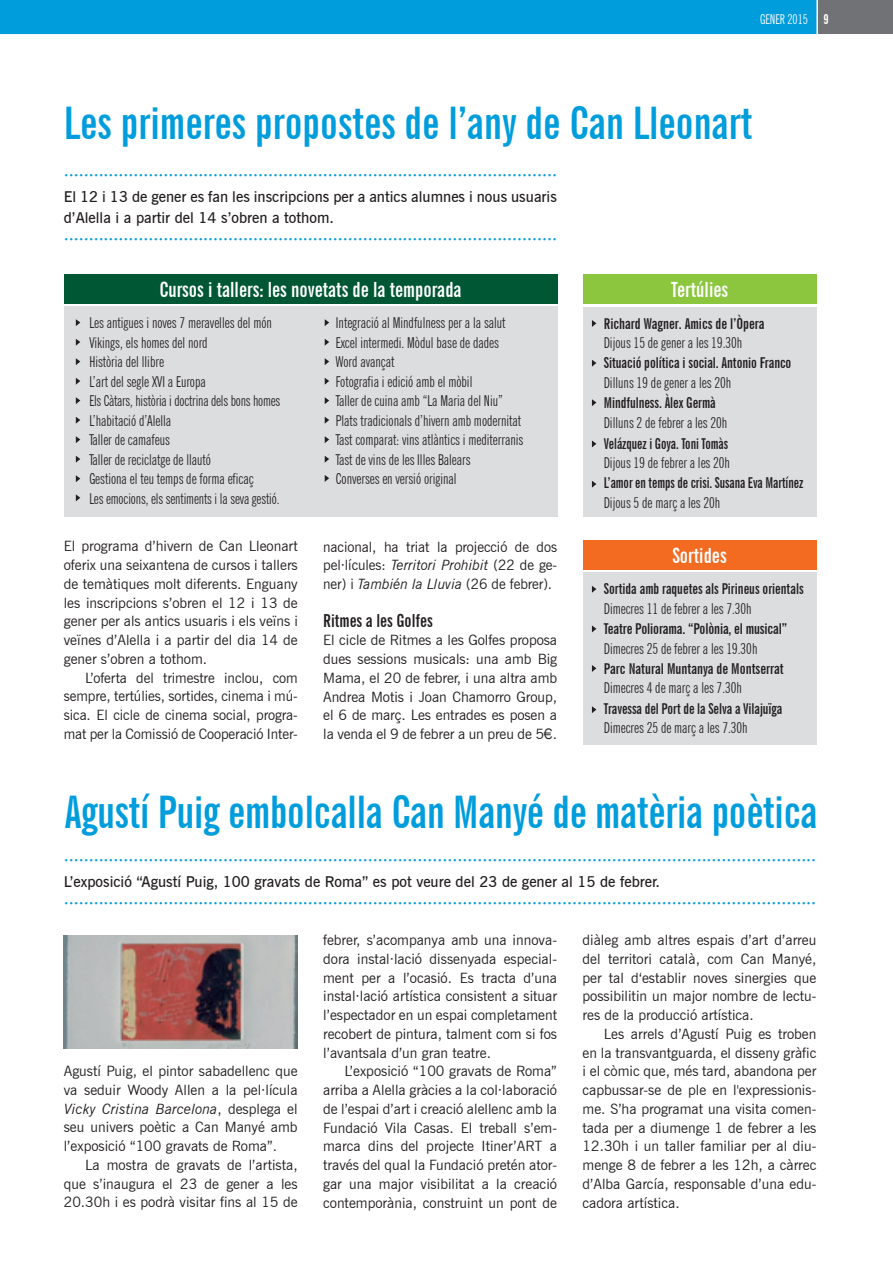
<style>
.page{position:relative;width:893px;height:1263px;background:#fff}
.page>*{position:absolute;margin:0;border:0;box-sizing:border-box;transform-origin:0 0}
.t1{font:700 extra-condensed 45px "News Gothic BT";letter-spacing:-.005em;color:#009ddc}
.t2{font:700 extra-condensed 21px "News Gothic BT";color:#fff}
.t3{font:700 extra-condensed 18px "News Gothic BT";color:#231f20}
.t4{font:600 16.5px "News Gothic BT";color:#009ddc}
.t5{font:extra-condensed 15px/19.5px "News Gothic BT";color:#231f20}
.t6{font:700 extra-condensed 15px "News Gothic BT";letter-spacing:-.005em;color:#231f20}
.t7{font:600 15px/21px "News Gothic BT";color:#231f20}
.t8{font:700 extra-condensed 15px "News Gothic BT";letter-spacing:-.005em;color:#231f20;scale:.92 1}
.t9{font:700 extra-condensed 15px "News Gothic BT";letter-spacing:-.005em;color:#231f20;scale:.96 1}
.t10{font:14.25px/18.8px "News Gothic BT";color:#231f20;text-align:justify}
.t11{font:extra-condensed 13.5px "News Gothic BT";color:#fff}
.s1{font-weight:700}
.s2{font-style:italic}
.s3{font-family:"News Gothic"}
</style>
<div class="page">
<div style="left:818px;top:0;width:75px;height:34px;background:#717275"></div>
<img style="left:64px;top:935px;width:234px;height:113px">
<div style="left:0;top:0;width:816px;height:34px;background:#009ddc"></div>
<div style="left:583px;top:274px;width:234px;height:30px;background:#8bc63e"></div>
<div style="left:583px;top:307px;width:234px;height:209px;background:#dcdddf"></div>
<svg style="left:592px;top:481px;width:4px;height:7px"></svg>
<svg style="left:592px;top:320px;width:4px;height:7px"></svg>
<svg style="left:592px;top:399px;width:4px;height:7px"></svg>
<svg style="left:592px;top:360px;width:4px;height:7px"></svg>
<svg style="left:592px;top:440px;width:4px;height:7px"></svg>
<div style="left:583px;top:540px;width:233px;height:30px;background:#f36a21"></div>
<div style="left:583px;top:573px;width:233px;height:172px;background:#dcdddf"></div>
<svg style="left:592px;top:586px;width:4px;height:7px"></svg>
<svg style="left:592px;top:665px;width:4px;height:7px"></svg>
<svg style="left:592px;top:625px;width:4px;height:7px"></svg>
<svg style="left:592px;top:706px;width:4px;height:7px"></svg>
<div style="left:64px;top:307px;width:493px;height:210px;background:#dcdddf"></div>
<div style="left:64px;top:274px;width:493px;height:30px;background:#005733"></div>
<svg style="left:325px;top:475px;width:4px;height:7px"></svg>
<svg style="left:325px;top:319px;width:4px;height:7px"></svg>
<svg style="left:325px;top:397px;width:4px;height:7px"></svg>
<svg style="left:325px;top:358px;width:4px;height:7px"></svg>
<svg style="left:325px;top:436px;width:4px;height:7px"></svg>
<svg style="left:325px;top:339px;width:4px;height:7px"></svg>
<svg style="left:325px;top:417px;width:4px;height:7px"></svg>
<svg style="left:325px;top:378px;width:4px;height:7px"></svg>
<svg style="left:325px;top:456px;width:4px;height:7px"></svg>
<svg style="left:76px;top:494px;width:4px;height:7px"></svg>
<svg style="left:76px;top:475px;width:4px;height:7px"></svg>
<svg style="left:76px;top:319px;width:4px;height:7px"></svg>
<svg style="left:76px;top:397px;width:4px;height:7px"></svg>
<svg style="left:76px;top:358px;width:4px;height:7px"></svg>
<svg style="left:76px;top:436px;width:4px;height:7px"></svg>
<svg style="left:76px;top:339px;width:4px;height:7px"></svg>
<svg style="left:76px;top:417px;width:4px;height:7px"></svg>
<svg style="left:76px;top:378px;width:4px;height:7px"></svg>
<svg style="left:76px;top:456px;width:4px;height:7px"></svg>
<p class="t11" style="left:760px;top:11px;width:70px">GENER 2015 <span class="s1">9</span></p>
<h1 class="t1" style="left:64px;top:96px;width:690px">Les primeres propostes de l’any de Can Lleonart</h1>
<p class="t4" style="left:64px;top:165px;width:495px">···································································································</p>
<p class="t7" style="left:64px;top:186px;width:495px">El 12 i 13 de gener es fan les inscripcions per a antics alumnes i nous usuaris d’Alella i a partir del 14 s’obren a tothom.</p>
<p class="t4" style="left:64px;top:229px;width:495px">···································································································</p>
<h2 class="t2" style="left:159px;top:277px;width:304px">Cursos i tallers: les novetats de la temporada</h2>
<p class="t5" style="left:89px;top:313px;width:192px">Les antigues i noves 7 meravelles del món<br>Vikings, els homes del nord<br>Història del llibre<br>L’art del segle XVI a Europa<br>Els Càtars, història i doctrina dels bons homes<br>L’habitació d’Alella<br>Taller de camafeus<br>Taller de reciclatge de llautó<br>Gestiona el teu temps de forma eficaç<br>Les emocions, els sentiments i la seva gestió.</p>
<p class="t5" style="left:336px;top:313px;width:189px">Integració al Mindfulness per a la salut Excel intermedi. Mòdul base de dades Word avançat<br>Fotografia i edició amb el mòbil<br>Taller de cuina amb “La Maria del Niu” Plats tradicionals d’hivern amb modernitat Tast comparat: vins atlàntics i mediterranis Tast de vins de les Illes Balears<br>Converses en versió original</p>
<p class="t10" style="left:64px;top:537px;width:236px">El programa d’hivern de Can Lleonart oferix una seixantena de cursos i tallers de temàtiques molt diferents. Enguany les inscripcions s’obren el 12 i 13 de gener per als antics usuaris i els veïns i veïnes d’Alella i a partir del dia 14 de gener s’obren a tothom.</p>
<p class="t10" style="left:64px;top:668px;width:236px;text-indent:21px">L’oferta del trimestre inclou, com sempre, tertúlies, sortides, cinema i mú&shy;sica. El cicle de cinema social, progra&shy;mat per la Comissió de Cooperació Inter-</p>
<p class="t10" style="left:323px;top:537px;width:235px">nacional, ha triat la projecció de dos pel·lícules: <span class="s2">Territori Prohibit</span> (22 de ge&shy;ner) i <span class="s2">También la Lluvia</span> (26 de febrer).</p>
<p class="t3" style="left:323px;top:609px;width:111px">Ritmes a les Golfes</p>
<p class="t10" style="left:323px;top:631px;width:235px">El cicle de Ritmes a les Golfes proposa dues sessions musicals: una amb Big Mama, el 20 de febrer, i una altra amb Andrea Motis i Joan Chamorro Group, el 6 de març. Les entrades es posen a la venda el 9 de febrer a un preu de 5<span class="s3">€</span>.</p>
<h2 class="t2" style="left:671px;top:277px;width:59px">Tertúlies</h2>
<p class="t6" style="left:604px;top:314px;width:162px">Richard Wagner. Amics de l’Òpera</p>
<p class="t5" style="left:604px;top:333px;width:140px">Dijous 15 de gener a les 19.30h</p>
<p class="t6" style="left:604px;top:354px;width:189px">Situació política i social. Antonio Franco</p>
<p class="t5" style="left:604px;top:373px;width:129px">Dilluns 19 de gener a les 20h</p>
<p class="t6" style="left:604px;top:394px;width:113px">Mindfulness. Àlex Germà</p>
<p class="t5" style="left:604px;top:413px;width:125px">Dilluns 2 de febrer a les 20h</p>
<p class="t8" style="left:604px;top:434px;width:137px">Velázquez i Goya. Toni Tomàs</p>
<p class="t5" style="left:604px;top:453px;width:128px">Dijous 19 de febrer a les 20h</p>
<p class="t8" style="left:604px;top:474px;width:218px">L’amor en temps de crisi. Susana Eva Martínez</p>
<p class="t5" style="left:604px;top:493px;width:118px">Dijous 5 de març a les 20h</p>
<h2 class="t2" style="left:672px;top:543px;width:56px">Sortides</h2>
<p class="t6" style="left:604px;top:580px;width:201px">Sortida amb raquetes als Pirineus orientals</p>
<p class="t5" style="left:604px;top:599px;width:149px">Dimecres 11 de febrer a les 7.30h</p>
<p class="t6" style="left:604px;top:620px;width:185px">Teatre Poliorama. “Polònia, el musical”</p>
<p class="t5" style="left:604px;top:638px;width:155px">Dimecres 25 de febrer a les 19.30h</p>
<p class="t6" style="left:604px;top:659px;width:181px">Parc Natural Muntanya de Montserrat</p>
<p class="t5" style="left:604px;top:678px;width:140px">Dimecres 4 de març a les 7.30h</p>
<p class="t9" style="left:604px;top:699px;width:187px">Travessa del Port de la Selva a Vilajuïga</p>
<p class="t5" style="left:604px;top:718px;width:145px">Dimecres 25 de març a les 7.30h</p>
<h1 class="t1" style="left:64px;top:785px;width:755px">Agustí Puig embolcalla Can Manyé de matèria poètica</h1>
<p class="t4" style="left:64px;top:850px;width:754px">·······················································································································································</p>
<p class="t7" style="left:64px;top:871px;width:598px">L’exposició “Agustí Puig, 100 gravats de Roma” es pot veure del 23 de gener al 15 de febrer.</p>
<p class="t4" style="left:64px;top:893px;width:754px">·······················································································································································</p>
<p class="t10" style="left:64px;top:1061px;width:235px">Agustí Puig, el pintor sabadellenc que va seduir Woody Allen a la pel·lícula <span class="s2">Vicky Cristina Barcelona</span>, desplega el seu univers poètic a Can Manyé amb l’exposició “100 gravats de Roma”.</p>
<p class="t10" style="left:64px;top:1155px;width:235px;text-indent:21px">La mostra de gravats de l’artista, que s’inaugura el 23 de gener a les 20.30h i es podrà visitar fins al 15 de</p>
<p class="t10" style="left:323px;top:930px;width:235px">febrer, s’acompanya amb una innova&shy;dora instal·lació dissenyada especial&shy;ment per a l’ocasió. Es tracta d’una instal·lació artística consistent a situar l’espectador en un espai completament recobert de pintura, talment com si fos l’avantsala d’un gran teatre.</p>
<p class="t10" style="left:323px;top:1062px;width:235px;text-indent:21px">L’exposició “100 gravats de Roma” arriba a Alella gràcies a la col·laboració de l’espai d’art i creació alellenc amb la Fundació Vila Casas. El treball s’em&shy;marca dins del projecte Itiner’ART a través del qual la Fundació pretén ator&shy;gar una major visibilitat a la creació contemporània, construint un pont de</p>
<p class="t10" style="left:583px;top:931px;width:235px">diàleg amb altres espais d’art d’arreu del territori català, com Can Manyé, per tal d‘establir noves sinergies que possibilitin un major nombre de lectu&shy;res de la producció artística.</p>
<p class="t10" style="left:583px;top:1024px;width:235px;text-indent:21px">Les arrels d’Agustí Puig es troben en la transvantguarda, el disseny gràfic i el còmic que, més tard, abandona per capbussar-se de ple en l'expressionis&shy;me. S’ha programat una visita comen&shy;tada per a diumenge 1 de febrer a les 12.30h i un taller familiar per al diu&shy;menge 8 de febrer a les 12h, a càrrec d’Alba García, responsable d’una edu&shy;cadora artística.</p>
</div>
